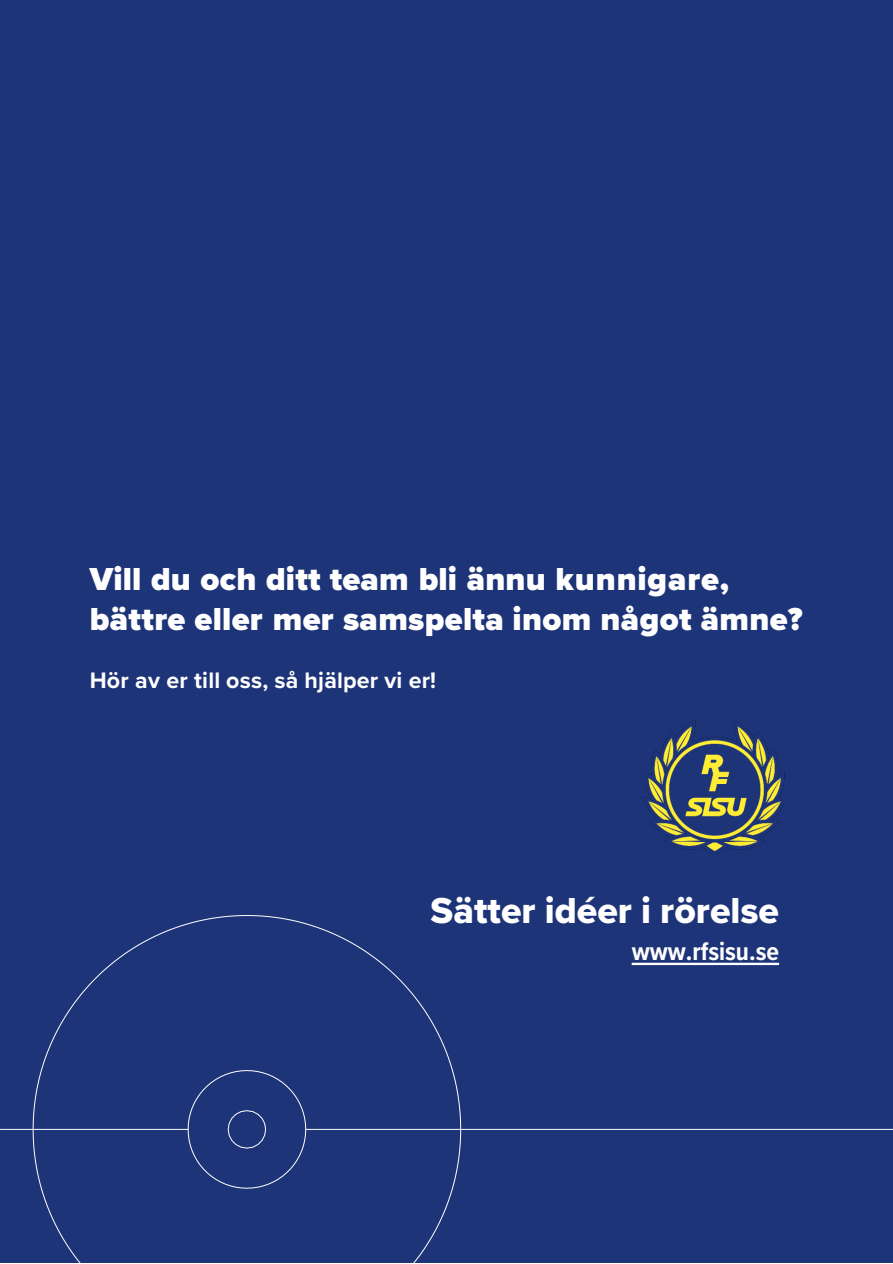
<style>
.page{position:relative;width:893px;height:1264px;background:#fff}
.page>*{position:absolute;margin:0;border:0;box-sizing:border-box;transform-origin:0 0}
.t1{font:37.5px "Proxima Nova Extrabld";color:#fff}
.t2{font:900 33px/39.6px "Proxima Nova";letter-spacing:.01em;color:#fff}
.t3{font:700 26.25px "Proxima Nova Cond";color:#fff}
.t4{font:700 23.25px "Proxima Nova";letter-spacing:.005em;color:#fff}
</style>
<div class="page">
<div style="left:1px;top:1px;width:891px;height:1261px;background:#1e3479"></div>
<svg style="left:631px;top:962px;width:148px;height:2px"></svg>
<hr style="left:306px;top:1128px;width:586px;height:1px;background:#fff">
<svg style="left:248px;top:915px;width:213px;height:348px"></svg>
<hr style="left:0;top:1128px;width:188px;height:1px;background:#fff">
<svg style="left:32px;top:915px;width:216px;height:348px"></svg>
<svg style="left:187px;top:1069px;width:119px;height:119px"></svg>
<img style="left:643px;top:720px;width:144px;height:134px">
<p class="t2" style="left:90px;top:559px;width:714px">Vill du och ditt team bli ännu kunnigare, bättre eller mer samspelta inom något ämne?</p>
<p class="t4" style="left:90px;top:662px;width:348px">Hör av er till oss, så hjälper vi er!</p>
<p class="t1" style="left:430px;top:882px;width:350px">Sätter idéer i rörelse</p>
<p class="t3" style="left:631px;top:931px;width:149px">www.rfsisu.se</p>
</div>
